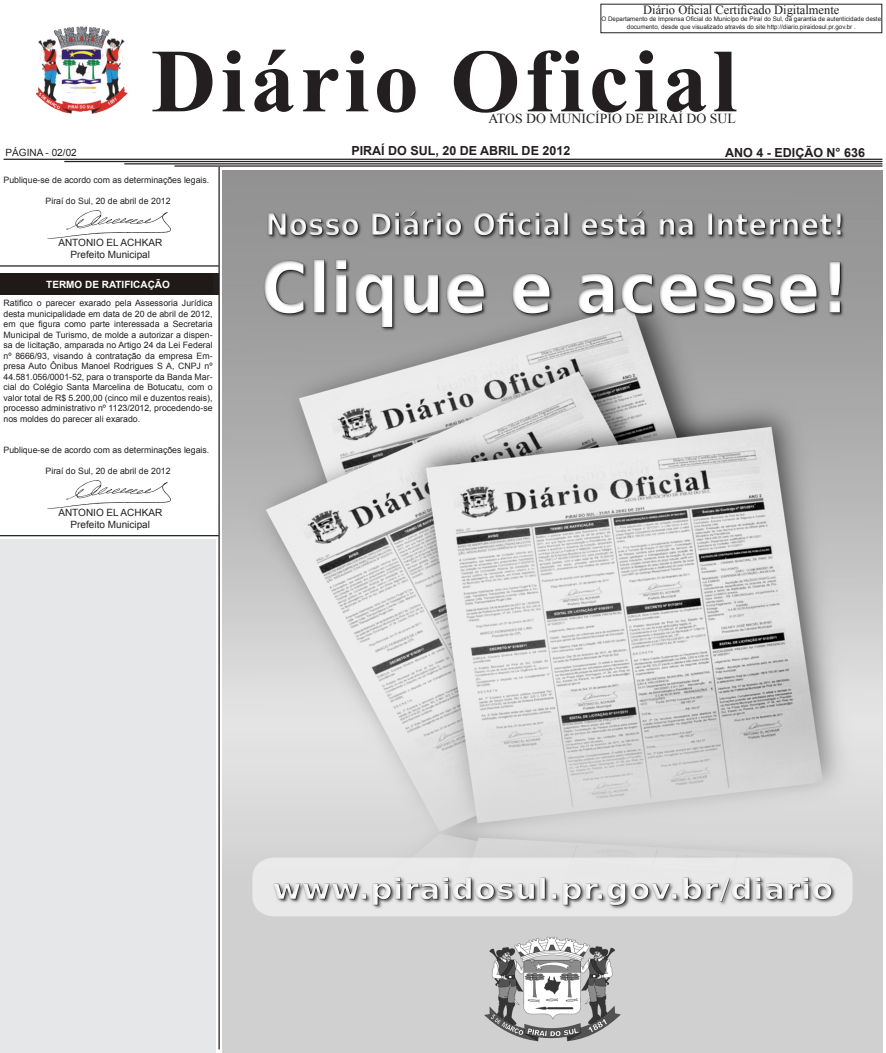
<style>
.page{position:relative;width:886px;height:1053px;background:#fff}
.page>*{position:absolute;margin:0;border:0;box-sizing:border-box;transform-origin:0 0}
.t1{font:700 90px "Times New Roman";letter-spacing:.05em;color:#231f20}
.t2{font:13.75px "Times New Roman";color:#231f20}
.t3{font:700 12.5px "Arial";color:#231f20}
.t4{font:12.5px "Times New Roman";color:#231f20}
.t5{font:10px "Arial";color:#231f20}
.t6{font:700 10px "Arial";color:#fff}
.t7{font:8.75px/10.5px "Arial";color:#231f20;text-align:justify}
.t8{font:6.25px/7.5px "Arial";color:#231f20;text-align:center}
</style>
<div class="page">
<div style="left:600px;top:4px;width:282px;height:29px;border:1px solid #231f20"></div>
<img style="left:36px;top:26px;width:92px;height:88px">
<hr style="left:4px;top:159px;width:878px;height:1px;background:#231f20">
<hr style="left:64px;top:161px;width:818px;height:1px;background:#231f20">
<hr style="left:124px;top:163px;width:758px;height:1px;background:#231f20">
<hr style="left:174px;top:165px;width:708px;height:2px;background:#231f20">
<hr style="left:218px;top:167px;width:2px;height:882px;background:#231f20">
<img style="left:48px;top:211px;width:123px;height:28px">
<hr style="left:0;top:265px;width:219px;height:1px;background:#231f20">
<div style="left:0;top:273px;width:218px;height:22px;background:#1f1a17"></div>
<img style="left:53px;top:480px;width:118px;height:28px">
<hr style="left:0;top:535px;width:219px;height:1px;background:#231f20">
<img style="left:222px;top:170px;width:660px;height:882px">
<div style="left:1px;top:538px;width:215px;height:514px;background:#e6e7e9"></div>
<p class="t4" style="left:643px;top:1px;width:198px">Diário Oficial Certificado Digitalmente</p>
<p class="t8" style="left:601px;top:16px;width:281px">O Departamento de Imprensa Oficial do Municípo de Piraí do Sul, da garantia de autenticidade deste documento, desde que visualizado através do site http://diario.piraidosul.pr.gov.br .</p>
<p class="t1" style="left:151px;top:19px;width:587px">Diário Oficial</p>
<p class="t2" style="left:488px;top:109px;width:249px">ATOS DO MUNICÍPIO DE PIRAÍ DO SUL</p>
<p class="t5" style="left:6px;top:146px;width:73px">PÁGINA - 02/02</p>
<p class="t3" style="left:351px;top:142px;width:220px">PIRAÍ DO SUL, 20 DE ABRIL DE 2012</p>
<p class="t3" style="left:725px;top:144px;width:141px">ANO 4 - EDIÇÃO N° 636</p>
<p class="t7" style="left:4px;top:175px;width:207px">Publique-se de acordo com as determinações legais.</p>
<p class="t7" style="left:46px;top:196px;width:127px">Piraí do Sul, 20 de abril de 2012</p>
<p class="t5" style="left:58px;top:236px;width:105px">ANTONIO EL ACHKAR</p>
<p class="t5" style="left:71px;top:248px;width:81px">Prefeito Municipal</p>
<p class="t6" style="left:46px;top:277px;width:125px">TERMO DE RATIFICAÇÃO</p>
<p class="t7" style="left:4px;top:298px;width:211px">Ratifico o parecer exarado pela Assessoria Jurídica desta municipalidade em data de 20 de abril de 2012, em que figura como parte interessada a Secretaria Municipal de Turismo, de molde a autorizar a dispen&shy;sa de licitação, amparada no Artigo 24 da Lei Federal nº 8666/93, visando à contratação da empresa Em&shy;presa Auto Ônibus Manoel Rodrigues S A, CNPJ nº 44.581.056/0001-52, para o transporte da Banda Mar&shy;cial do Colégio Santa Marcelina de Botucatu, com o valor total de R$ 5.200,00 (cinco mil e duzentos reais), processo administrativo nº 1123/2012, procedendo-se nos moldes do parecer ali exarado.</p>
<p class="t7" style="left:4px;top:445px;width:207px">Publique-se de acordo com as determinações legais.</p>
<p class="t7" style="left:46px;top:466px;width:127px">Piraí do Sul, 20 de abril de 2012</p>
<p class="t5" style="left:58px;top:506px;width:105px">ANTONIO EL ACHKAR</p>
<p class="t5" style="left:71px;top:518px;width:81px">Prefeito Municipal</p>
</div>
